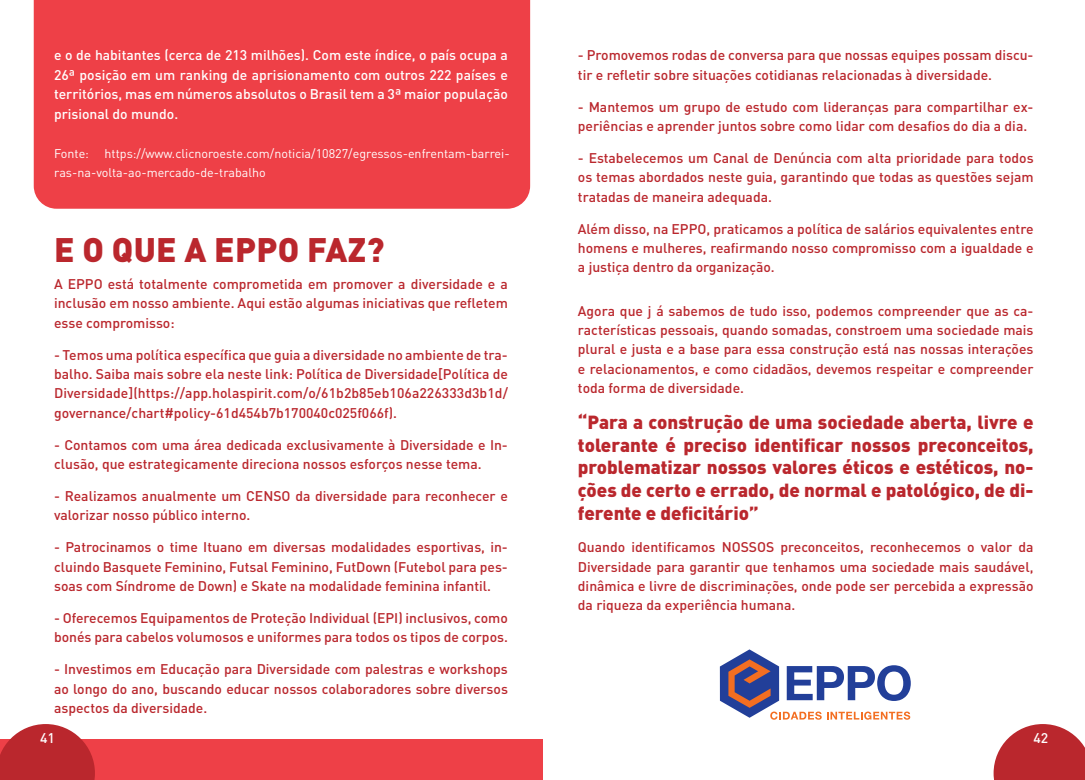
<style>
.page{position:relative;width:1085px;height:780px;background:#fff}
.page>*{position:absolute;margin:0;border:0;box-sizing:border-box;transform-origin:0 0}
.t1{font:900 33.62px "DIN Pro";letter-spacing:.01em;color:#ba272d}
.t2{font:900 18.75px/22.5px "DIN Pro";color:#ba272d;text-align:justify}
.t3{font:500 13.88px/19.4px "DIN Pro";color:#ba272d;text-align:justify}
.t4{font:500 13.88px/19.4px "DIN Pro";color:#fff;text-align:justify}
.t5{font:12.5px/19.4px "DIN Pro";color:#fff}
</style>
<div class="page">
<div style="left:0;top:739px;width:542px;height:41px;background:#ee4047"></div>
<svg style="left:0;top:724px;width:95px;height:56px"></svg>
<div style="left:34px;top:0;width:496px;height:209px;background:#ee4047"></div>
<svg style="left:719px;top:649px;width:191px;height:70px"></svg>
<svg style="left:993px;top:724px;width:91px;height:56px"></svg>
<p class="t4" style="left:54px;top:45px;width:455px">e o de habitantes (cerca de 213 milhões). Com este índice, o país ocupa a 26ª posição em um ranking de aprisionamento com outros 222 países e territórios, mas em números absolutos o Brasil tem a 3ª maior população prisional do mundo.</p>
<p class="t5" style="left:54px;top:143px;width:457px">Fonte: https://www.clicnoroeste.com/noticia/10827/egressos-enfrentam-barrei&shy;ras-na-volta-ao-mercado-de-trabalho</p>
<h1 class="t1" style="left:54px;top:227px;width:332px">E O QUE A EPPO FAZ?</h1>
<p class="t3" style="left:54px;top:273px;width:455px">A EPPO está totalmente comprometida em promover a diversidade e a inclusão em nosso ambiente. Aqui estão algumas iniciativas que refletem esse compromisso:</p>
<p class="t3" style="left:54px;top:344px;width:455px">- Temos uma política específica que guia a diversidade no ambiente de tra&shy;balho. Saiba mais sobre ela neste link: Política de Diversidade[Política de Diversidade](https://app.holaspirit.com/o/61b2b85eb106a226333d3b1d/ governance/chart#policy-61d454b7b170040c025f066f).</p>
<p class="t3" style="left:54px;top:434px;width:455px">- Contamos com uma área dedicada exclusivamente à Diversidade e In&shy;clusão, que estrategicamente direciona nossos esforços nesse tema.</p>
<p class="t3" style="left:54px;top:485px;width:455px">- Realizamos anualmente um CENSO da diversidade para reconhecer e valorizar nosso público interno.</p>
<p class="t3" style="left:54px;top:537px;width:455px">- Patrocinamos o time Ituano em diversas modalidades esportivas, in&shy;cluindo Basquete Feminino, Futsal Feminino, FutDown (Futebol para pes&shy;soas com Síndrome de Down) e Skate na modalidade feminina infantil.</p>
<p class="t3" style="left:54px;top:607px;width:455px">- Oferecemos Equipamentos de Proteção Individual (EPI) inclusivos, como bonés para cabelos volumosos e uniformes para todos os tipos de corpos.</p>
<p class="t3" style="left:54px;top:659px;width:455px">- Investimos em Educação para Diversidade com palestras e workshops ao longo do ano, buscando educar nossos colaboradores sobre diversos aspectos da diversidade.</p>
<p class="t4" style="left:40px;top:727px;width:16px">41</p>
<p class="t3" style="left:578px;top:45px;width:457px">- Promovemos rodas de conversa para que nossas equipes possam discu&shy;tir e refletir sobre situações cotidianas relacionadas à diversidade.</p>
<p class="t3" style="left:578px;top:96px;width:457px">- Mantemos um grupo de estudo com lideranças para compartilhar ex&shy;periências e aprender juntos sobre como lidar com desafios do dia a dia.</p>
<p class="t3" style="left:578px;top:148px;width:457px">- Estabelecemos um Canal de Denúncia com alta prioridade para todos os temas abordados neste guia, garantindo que todas as questões sejam tratadas de maneira adequada.</p>
<p class="t3" style="left:578px;top:218px;width:457px">Além disso, na EPPO, praticamos a política de salários equivalentes entre homens e mulheres, reafirmando nosso compromisso com a igualdade e a justiça dentro da organização.</p>
<p class="t3" style="left:578px;top:300px;width:457px">Agora que j á sabemos de tudo isso, podemos compreender que as ca&shy;racterísticas pessoais, quando somadas, constroem uma sociedade mais plural e justa e a base para essa construção está nas nossas interações e relacionamentos, e como cidadãos, devemos respeitar e compreender toda forma de diversidade.</p>
<p class="t2" style="left:578px;top:410px;width:457px">“Para a construção de uma sociedade aberta, livre e tolerante é preciso identificar nossos preconceitos, problematizar nossos valores éticos e estéticos, no&shy;ções de certo e errado, de normal e patológico, de di&shy;ferente e deficitário”</p>
<p class="t3" style="left:578px;top:537px;width:457px">Quando identificamos NOSSOS preconceitos, reconhecemos o valor da Diversidade para garantir que tenhamos uma sociedade mais saudável, dinâmica e livre de discriminações, onde pode ser percebida a expressão da riqueza da experiência humana.</p>
<p class="t4" style="left:1033px;top:727px;width:16px">42</p>
</div>
